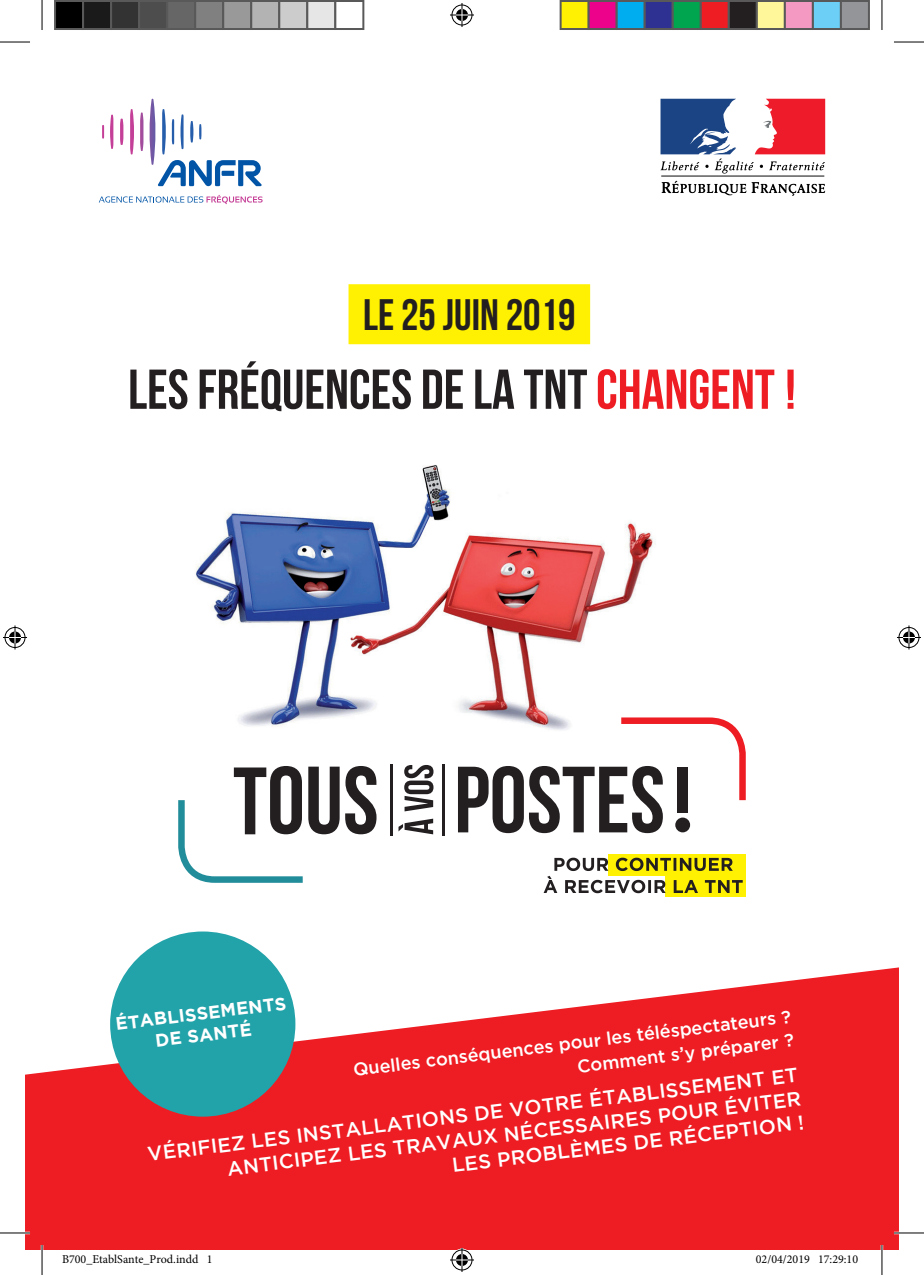
<style>
.page{position:relative;width:924px;height:1275px;background:#fff}
.page>*{position:absolute;margin:0;border:0;box-sizing:border-box;transform-origin:0 0}
.t1{font:56px "Bebas Neue";color:#231f20}
.t2{font:44px "Bebas Neue";color:#231f20}
.t3{font:500 20px/24px "Gotham";color:#fff;text-align:right}
.t4{font:500 18px/24px "Gotham";color:#fff;text-align:right}
.t5{font:700 18px/21.6px "Gotham";color:#fff;text-align:center}
.t6{font:12px "Minion Pro";color:#000}
.s1{color:#ee1d23}
</style>
<div class="page">
<svg style="left:660px;top:99px;width:164px;height:97px"></svg>
<svg style="left:99px;top:195px;width:163px;height:9px"></svg>
<svg style="left:140px;top:112px;width:3px;height:39px"></svg>
<svg style="left:120px;top:119px;width:3px;height:26px"></svg>
<svg style="left:130px;top:109px;width:4px;height:45px"></svg>
<svg style="left:110px;top:115px;width:3px;height:34px"></svg>
<svg style="left:102px;top:125px;width:2px;height:14px"></svg>
<svg style="left:149px;top:99px;width:113px;height:87px"></svg>
<div style="left:348px;top:284px;width:242px;height:60px;background:#fff101"></div>
<svg style="left:25px;top:967px;width:873px;height:283px;background:#f03d42"></svg>
<img style="left:196px;top:465px;width:460px;height:261px">
<svg style="left:345px;top:766px;width:31px;height:68px"></svg>
<hr style="left:390px;top:764px;width:2px;height:71px;background:#231f20">
<hr style="left:442px;top:764px;width:2px;height:71px;background:#231f20">
<svg style="left:398px;top:818px;width:35px;height:16px"></svg>
<svg style="left:404px;top:765px;width:29px;height:46px"></svg>
<svg style="left:178px;top:766px;width:161px;height:117px"></svg>
<svg style="left:458px;top:714px;width:288px;height:119px"></svg>
<div style="left:608px;top:854px;width:137px;height:21px;background:#fff101"></div>
<div style="left:665px;top:875px;width:80px;height:22px;background:#fff101"></div>
<svg style="left:543px;top:857px;width:199px;height:36px"></svg>
<div style="left:110px;top:931px;width:185px;height:185px;background:#22a2a9;border-radius:50%"></div>
<hr style="left:0;top:1231px;width:30px;height:3px;background:#fff">
<hr style="left:893px;top:1231px;width:30px;height:3px;background:#fff">
<hr style="left:41px;top:1245px;width:2px;height:30px;background:#fff">
<hr style="left:880px;top:1245px;width:2px;height:30px;background:#fff">
<hr style="left:0;top:42px;width:30px;height:1px;background:#000">
<hr style="left:893px;top:42px;width:30px;height:1px;background:#000">
<hr style="left:0;top:1232px;width:30px;height:1px;background:#000">
<hr style="left:893px;top:1232px;width:30px;height:1px;background:#000">
<hr style="left:42px;top:0;width:1px;height:30px;background:#000">
<hr style="left:42px;top:1245px;width:1px;height:30px;background:#000">
<hr style="left:881px;top:0;width:1px;height:30px;background:#000">
<hr style="left:881px;top:1245px;width:1px;height:30px;background:#000">
<svg style="left:450px;top:3px;width:24px;height:24px"></svg>
<svg style="left:450px;top:1248px;width:24px;height:24px"></svg>
<svg style="left:3px;top:625px;width:24px;height:24px"></svg>
<svg style="left:897px;top:625px;width:23px;height:24px"></svg>
<div style="left:55px;top:1px;width:28px;height:28px;background:#000"></div>
<div style="left:54px;top:0;width:30px;height:30px;border:2px solid #595959"></div>
<div style="left:83px;top:1px;width:28px;height:28px;background:#1a1a1a"></div>
<div style="left:82px;top:0;width:30px;height:30px;border:2px solid #595959"></div>
<div style="left:111px;top:1px;width:28px;height:28px;background:#333"></div>
<div style="left:110px;top:0;width:30px;height:30px;border:2px solid #595959"></div>
<div style="left:139px;top:1px;width:28px;height:28px;background:#4d4d4d"></div>
<div style="left:138px;top:0;width:30px;height:30px;border:2px solid #595959"></div>
<div style="left:167px;top:1px;width:28px;height:28px;background:#666"></div>
<div style="left:166px;top:0;width:30px;height:30px;border:2px solid #595959"></div>
<div style="left:195px;top:1px;width:28px;height:28px;background:#808080"></div>
<div style="left:194px;top:0;width:30px;height:30px;border:2px solid #595959"></div>
<div style="left:223px;top:1px;width:28px;height:28px;background:#999"></div>
<div style="left:222px;top:0;width:30px;height:30px;border:2px solid #595959"></div>
<div style="left:251px;top:1px;width:28px;height:28px;background:#b3b3b3"></div>
<div style="left:250px;top:0;width:30px;height:30px;border:2px solid #595959"></div>
<div style="left:279px;top:1px;width:28px;height:28px;background:#ccc"></div>
<div style="left:278px;top:0;width:30px;height:30px;border:2px solid #595959"></div>
<div style="left:307px;top:1px;width:28px;height:28px;background:#e6e6e6"></div>
<div style="left:306px;top:0;width:30px;height:30px;border:2px solid #595959"></div>
<div style="left:334px;top:0;width:30px;height:30px;border:2px solid #595959"></div>
<div style="left:560px;top:1px;width:28px;height:28px;background:#fff101"></div>
<div style="left:559px;top:0;width:30px;height:30px;border:2px solid #595959"></div>
<div style="left:588px;top:1px;width:28px;height:28px;background:#ed028c"></div>
<div style="left:587px;top:0;width:30px;height:30px;border:2px solid #595959"></div>
<div style="left:616px;top:1px;width:28px;height:28px;background:#00aeef"></div>
<div style="left:615px;top:0;width:30px;height:30px;border:2px solid #595959"></div>
<div style="left:644px;top:1px;width:28px;height:28px;background:#2e3092"></div>
<div style="left:643px;top:0;width:30px;height:30px;border:2px solid #595959"></div>
<div style="left:672px;top:1px;width:28px;height:28px;background:#00a54f"></div>
<div style="left:671px;top:0;width:30px;height:30px;border:2px solid #595959"></div>
<div style="left:700px;top:1px;width:28px;height:28px;background:#ee1d23"></div>
<div style="left:699px;top:0;width:30px;height:30px;border:2px solid #595959"></div>
<div style="left:728px;top:1px;width:28px;height:28px;background:#231f20"></div>
<div style="left:727px;top:0;width:30px;height:30px;border:2px solid #595959"></div>
<div style="left:756px;top:1px;width:28px;height:28px;background:#fff79a"></div>
<div style="left:755px;top:0;width:30px;height:30px;border:2px solid #595959"></div>
<div style="left:784px;top:1px;width:28px;height:28px;background:#f499c2"></div>
<div style="left:783px;top:0;width:30px;height:30px;border:2px solid #595959"></div>
<div style="left:812px;top:1px;width:28px;height:28px;background:#6bcff6"></div>
<div style="left:811px;top:0;width:30px;height:30px;border:2px solid #595959"></div>
<div style="left:840px;top:1px;width:28px;height:28px;background:#939598"></div>
<div style="left:839px;top:0;width:30px;height:30px;border:2px solid #595959"></div>
<div style="left:755px;top:1255px;width:6px;height:8px;border:1px solid #fff;border-radius:50%"></div>
<svg style="left:756px;top:1255px;width:5px;height:8px"></svg>
<div style="left:852px;top:1255px;width:5px;height:8px;border:1px solid #fff;border-radius:50%"></div>
<svg style="left:852px;top:1255px;width:4px;height:8px"></svg>
<h2 class="t2" style="left:363px;top:291px;width:214px">LE 25 JUIN 2019</h2>
<h1 class="t1" style="left:128px;top:359px;width:669px">LES FRÉQUENCES DE LA TNT <span class="s1">CHANGENT !</span></h1>
<p class="t5" style="left:114px;top:1012px;width:173px;rotate:-7deg">ÉTABLISSEMENTS<br>DE SANTÉ</p>
<p class="t4" style="left:351px;top:1057px;width:442px;rotate:-7deg">Quelles conséquences pour les téléspectateurs ?<br>Comment s’y préparer ?</p>
<p class="t3" style="left:146px;top:1141px;width:656px;rotate:-7deg">VÉRIFIEZ LES INSTALLATIONS DE VOTRE ÉTABLISSEMENT ET<br>ANTICIPEZ LES TRAVAUX NÉCESSAIRES POUR ÉVITER<br>LES PROBLÈMES DE RÉCEPTION !</p>
<p class="t6" style="left:62px;top:1251px;width:152px">B700_EtablSante_Prod.indd 1</p>
<p class="t6" style="left:755px;top:1251px;width:104px">02/04/2019 17:29:10</p>
</div>
